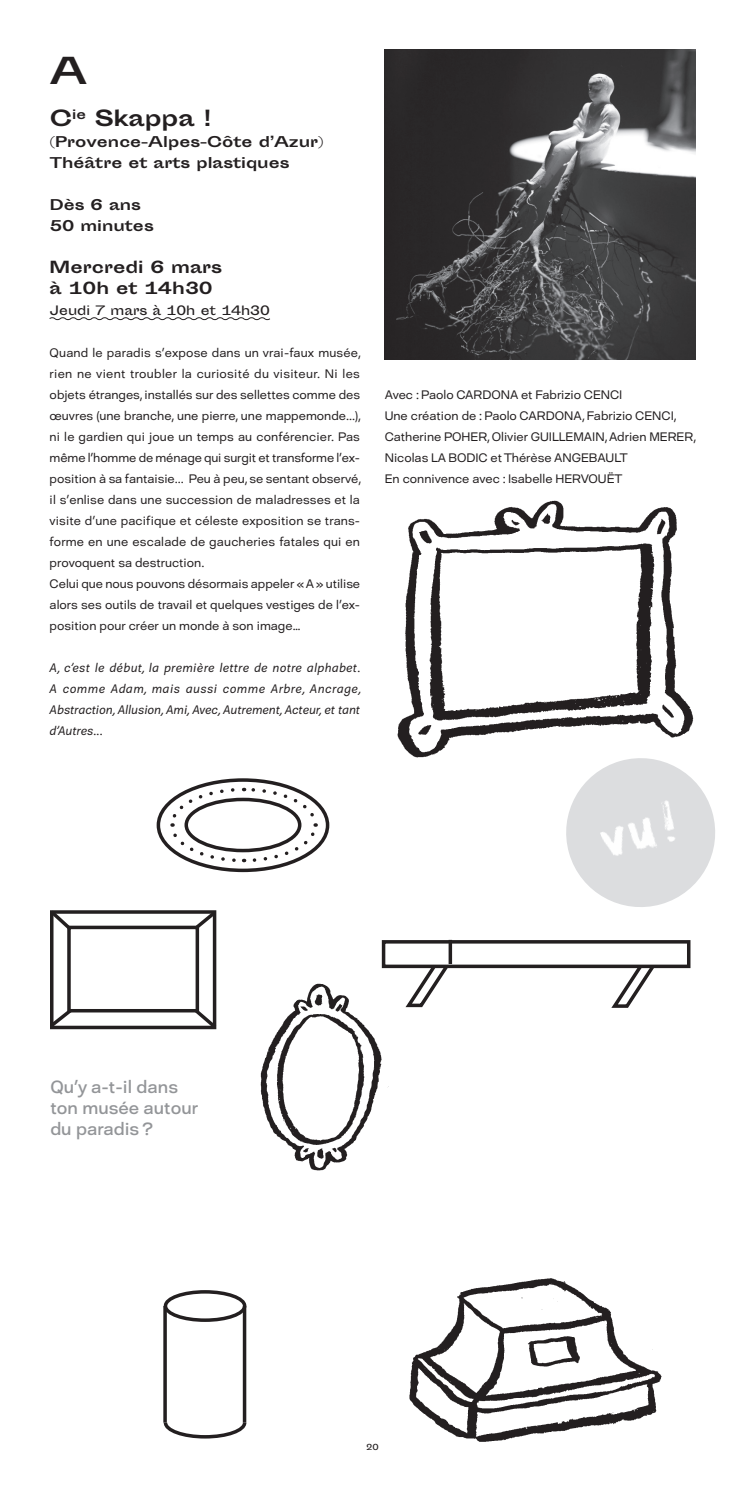
<style>
.page{position:relative;width:745px;height:1489px;background:#fff}
.page>*{position:absolute;margin:0;border:0;box-sizing:border-box;transform-origin:0 0}
.t1{font:700 35px "Sporting Grotesque";color:#231f20}
.t2{font:700 21px "Sporting Grotesque";color:#231f20}
.t3{font:17.5px/21px "David";color:#939598}
.t4{font:700 15.75px/21px "Sporting Grotesque";color:#231f20}
.t5{font:700 14px/21px "Sporting Grotesque";color:#231f20}
.t6{font:300 12.25px/21px "David";color:#231f20}
.t7{font:italic 300 12.25px/21px "David";color:#231f20;text-align:justify}
.t8{font:12.25px "Sporting Grotesque";color:#231f20}
.t9{font:7.88px "Sporting Grotesque";color:#231f20}
</style>
<div class="page">
<img style="left:384px;top:49px;width:310px;height:310px">
<svg style="left:49px;top:317px;width:221px;height:4px"></svg>
<img style="left:397px;top:500px;width:297px;height:258px">
<img style="left:260px;top:983px;width:129px;height:188px">
<img style="left:409px;top:1278px;width:253px;height:164px">
<div style="left:50px;top:910px;width:166px;height:119px;border:4px solid #231f20"></div>
<div style="left:67px;top:925px;width:132px;height:87px;border:4px solid #231f20"></div>
<svg style="left:50px;top:910px;width:24px;height:23px"></svg>
<svg style="left:192px;top:910px;width:25px;height:22px"></svg>
<svg style="left:190px;top:1005px;width:27px;height:25px"></svg>
<svg style="left:50px;top:1005px;width:26px;height:24px"></svg>
<div style="left:164px;top:1289px;width:82px;height:32px;border:4px solid #231f20;border-radius:50%"></div>
<svg style="left:163px;top:1418px;width:84px;height:21px"></svg>
<svg style="left:163px;top:1305px;width:4px;height:117px"></svg>
<hr style="left:243px;top:1305px;width:3px;height:117px;background:#231f20">
<div style="left:156px;top:778px;width:173px;height:94px;border:4px solid #231f20;border-radius:50%"></div>
<svg style="left:168px;top:786px;width:150px;height:78px"></svg>
<svg style="left:448px;top:939px;width:4px;height:24px"></svg>
<div style="left:381px;top:940px;width:309px;height:28px;border:4px solid #231f20"></div>
<svg style="left:402px;top:960px;width:49px;height:48px"></svg>
<svg style="left:607px;top:963px;width:50px;height:45px"></svg>
<svg style="left:557px;top:749px;width:158px;height:158px"></svg>
<img style="left:595px;top:796px;width:89px;height:72px">
<h1 class="t1" style="left:50px;top:51px;width:39px">A</h1>
<h2 class="t2" style="left:50px;top:106px;width:163px">C<sup>ie</sup> Skappa !</h2>
<p class="t5" style="left:50px;top:132px;width:275px">(Provence-Alpes-Côte d’Azur)<br>Théâtre et arts plastiques</p>
<p class="t5" style="left:50px;top:195px;width:106px">Dès 6 ans<br>50 minutes</p>
<p class="t4" style="left:50px;top:257px;width:174px">Mercredi 6 mars à 10h et 14h30</p>
<p class="t8" style="left:50px;top:304px;width:221px">Jeudi 7 mars à 10h et 14h30</p>
<p class="t6" style="left:50px;top:342px;width:313px">Quand le paradis s’expose dans un vrai-faux musée, rien ne vient troubler la curiosité du visiteur. Ni les objets étranges, installés sur des sellettes comme des œuvres (une branche, une pierre, une mappemonde...), ni le gardien qui joue un temps au conférencier. Pas même l’homme de ménage qui surgit et transforme l’ex&shy;position à sa fantaisie... Peu à peu, se sentant observé, il s’enlise dans une succession de maladresses et la visite d’une pacifique et céleste exposition se trans&shy;forme en une escalade de gaucheries fatales qui en provoquent sa destruction.<br>Celui que nous pouvons désormais appeler « A » utilise alors ses outils de travail et quelques vestiges de l’ex&shy;position pour créer un monde à son image…</p>
<p class="t7" style="left:50px;top:657px;width:313px">A, c’est le début, la première lettre de notre alphabet.<br>A comme Adam, mais aussi comme Arbre, Ancrage, Abstraction, Allusion, Ami, Avec, Autrement, Acteur, et tant d’Autres...</p>
<p class="t6" style="left:384px;top:384px;width:313px">Avec : Paolo CARDONA et Fabrizio CENCI<br>Une création de : Paolo CARDONA, Fabrizio CENCI, Catherine POHER, Olivier GUILLEMAIN, Adrien MERER, Nicolas LA BODIC et Thérèse ANGEBAULT<br>En connivence avec : Isabelle HERVOUËT</p>
<h3 class="t3" style="left:50px;top:1074px;width:149px">Qu’y a-t-il dans ton musée autour du paradis ?</h3>
<p class="t9" style="left:366px;top:1442px;width:14px">20</p>
</div>
